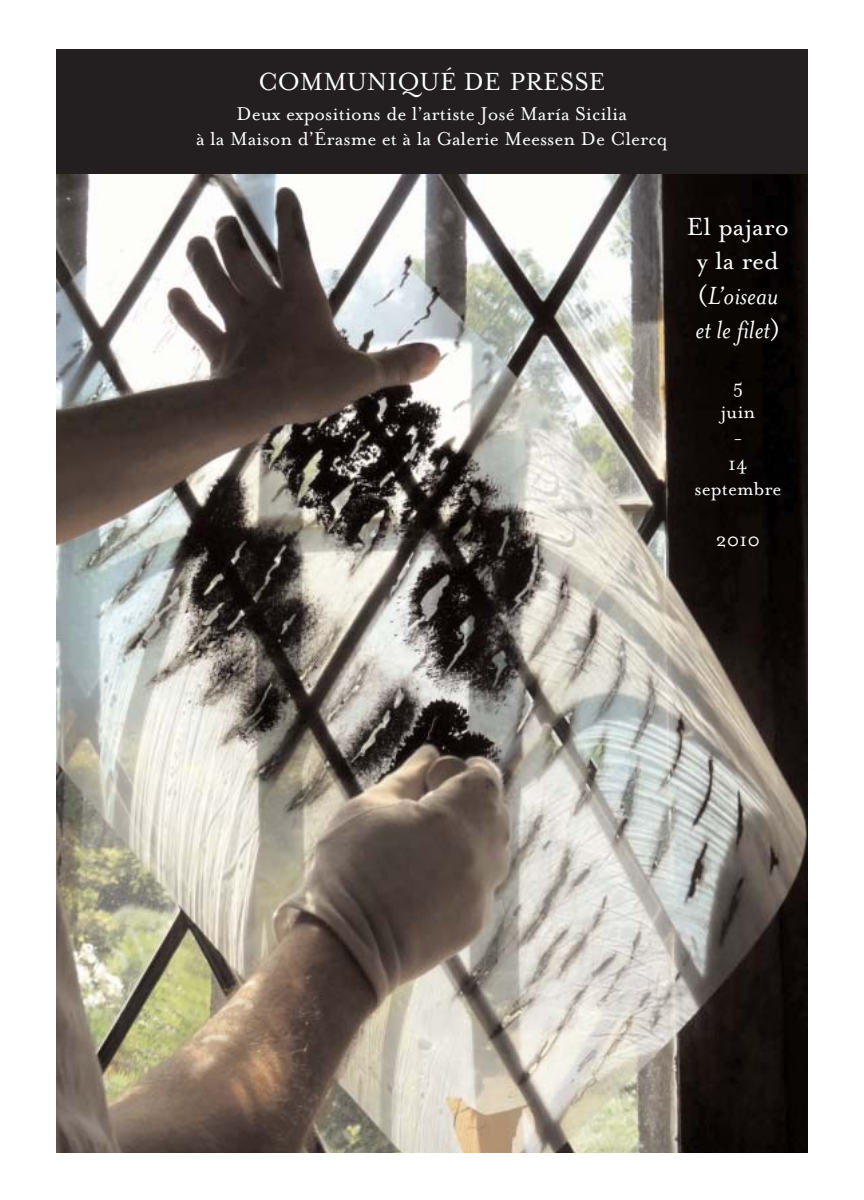
<style>
.page{position:relative;width:864px;height:1200px;background:#fff}
.page>*{position:absolute;margin:0;border:0;box-sizing:border-box;transform-origin:0 0}
.t1{font:italic 28.5px/34.2px "Mrs Eaves OT";color:#fff;text-align:center}
.t2{font:28.5px "Mrs Eaves OT";color:#fff}
.t3{font:21.3px/25.7px "Mrs Eaves OT";color:#fff;text-align:center}
.s1{font-style:normal}
</style>
<div class="page">
<div style="left:56px;top:49px;width:751px;height:125px;background:#231f20"></div>
<img style="left:56px;top:174px;width:751px;height:978px">
<h1 class="t2" style="left:258px;top:73px;width:349px">COMMUNIQUÉ DE PRESSE</h1>
<p class="t3" style="left:196px;top:103px;width:473px">Deux expositions de l’artiste José María Sicilia<br>à la Maison d’Érasme et à la Galerie Meessen De Clercq</p>
<h1 class="t1" style="left:687px;top:213px;width:104px"><span class="s1">El pajaro y la red (</span>L’oiseau et le filet<span class="s1">)</span></h1>
<p class="t3" style="left:695px;top:376px;width:88px">5<br>juin<br>-<br>14 septembre</p>
<p class="t3" style="left:716px;top:530px;width:46px">2010</p>
</div>
